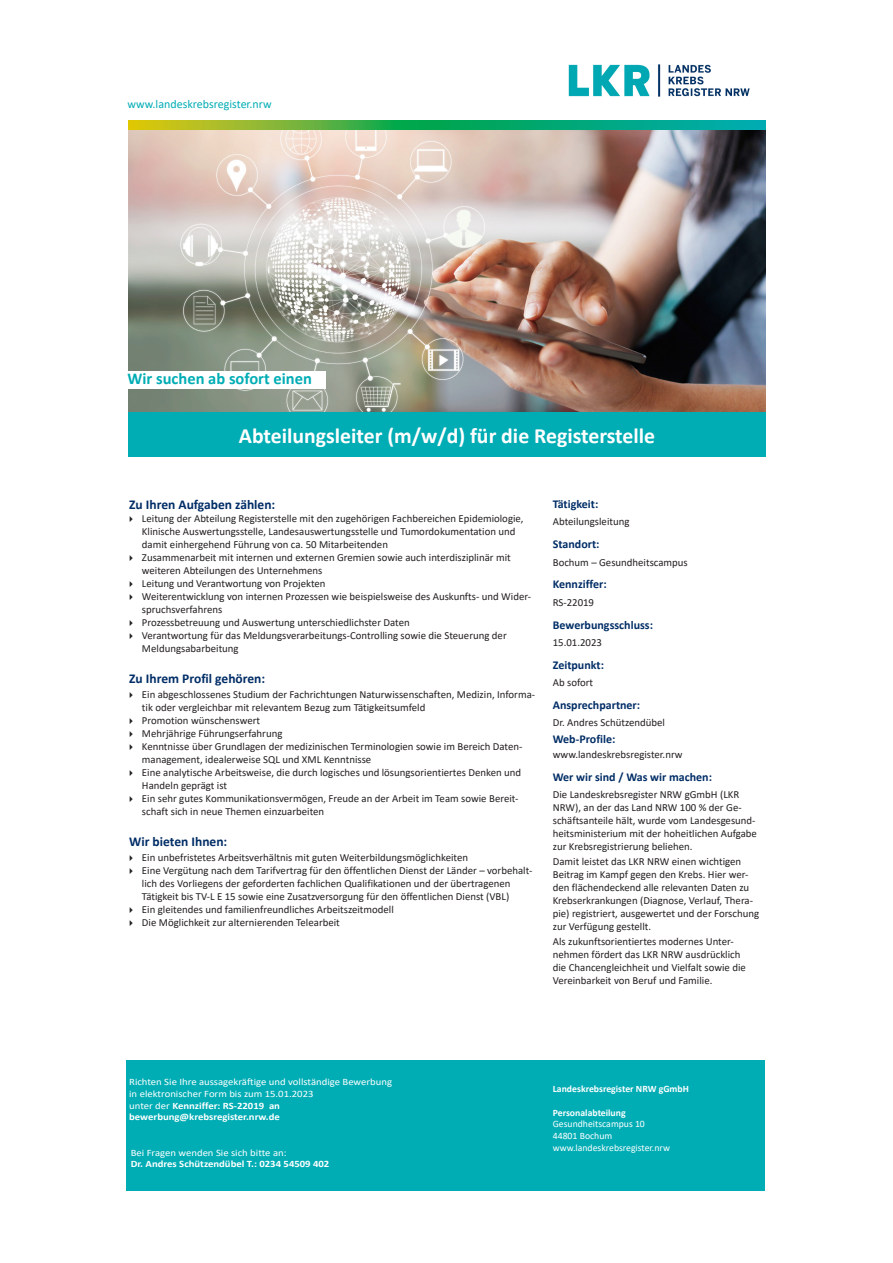
<style>
.page{position:relative;width:893px;height:1263px;background:#fff}
.page>*{position:absolute;margin:0;border:0;box-sizing:border-box;transform-origin:0 0}
.Ü_1_weiß{font:700 21.75px "Calibri";color:#fff}
.t1{font:700 16.5px "Calibri";color:#00adb5}
.ü_3{font:700 13.5px "Calibri";color:#002d66}
.Ü_4b{font:700 12px "Calibri";color:#002d66}
.t2{font:12px "Calibri";color:#00adb5}
.Info{font:700 12px "Calibri";color:#002d66}
.Info-2{font:10.8px/12.9px "Calibri";color:#231f20}
.Info_weiß{font:9.75px "Calibri";color:#fff;scale:1.1 1}
.Info_weiß-2{font:700 9.75px "Calibri";color:#fff;scale:1.1 1}
.Info_weiß-3{font:9.75px "Calibri";color:#fff}
.Info_weiß-4{font:700 9.75px "Calibri";color:#fff}
.s1{font-weight:400}
</style>
<div class="page">
<img style="left:128px;top:129px;width:638px;height:283px">
<div style="left:127px;top:1060px;width:638px;height:131px;background:#00adb5"></div>
<svg style="left:128px;top:121px;width:638px;height:8px;background:#38af5c"></svg>
<img style="left:568px;top:64px;width:182px;height:33px">
<div style="left:128px;top:371px;width:198px;height:18px;background:#fff"></div>
<div style="left:128px;top:412px;width:638px;height:45px;background:#00adb5"></div>
<p class="t2" style="left:128px;top:96px;width:146px">www.landeskrebsregister.nrw</p>
<p class="t1" style="left:128px;top:366px;width:186px">Wir suchen ab sofort einen</p>
<p class="Ü_1_weiß" style="left:239px;top:420px;width:418px">Abteilungsleiter (m/w/d) für die Registerstelle</p>
<p class="ü_3" style="left:129px;top:495px;width:148px">Zu Ihren Aufgaben zählen:</p>
<p class="Info-2" style="left:142px;top:512px;width:383px">Leitung der Abteilung Registerstelle mit den zugehörigen Fachbereichen Epidemiologie,<br>Klinische Auswertungsstelle, Landesauswertungsstelle und Tumordokumentation und damit einhergehend Führung von ca. 50 Mitarbeitenden</p>
<p class="Info-2" style="left:142px;top:551px;width:370px">Zusammenarbeit mit internen und externen Gremien sowie auch interdisziplinär mit weiteren Abteilungen des Unternehmens</p>
<p class="Info-2" style="left:142px;top:577px;width:185px">Leitung und Verantwortung von Projekten</p>
<p class="Info-2" style="left:142px;top:590px;width:391px">Weiterentwicklung von internen Prozessen wie beispielsweise des Auskunfts- und Wider&shy;spruchsverfahrens</p>
<p class="Info-2" style="left:142px;top:616px;width:269px">Prozessbetreuung und Auswertung unterschiedlichster Daten</p>
<p class="Info-2" style="left:142px;top:629px;width:366px">Verantwortung für das Meldungsverarbeitungs-Controlling sowie die Steuerung der<br>Meldungsabarbeitung</p>
<p class="ü_3" style="left:129px;top:669px;width:138px">Zu Ihrem Profil gehören:</p>
<p class="Info-2" style="left:142px;top:688px;width:395px">Ein abgeschlossenes Studium der Fachrichtungen Naturwissenschaften, Medizin, Informa&shy;tik oder vergleichbar mit relevantem Bezug zum Tätigkeitsumfeld</p>
<p class="Info-2" style="left:142px;top:714px;width:120px">Promotion wünschenswert</p>
<p class="Info-2" style="left:142px;top:727px;width:142px">Mehrjährige Führungserfahrung</p>
<p class="Info-2" style="left:142px;top:740px;width:382px">Kenntnisse über Grundlagen der medizinischen Terminologien sowie im Bereich Daten&shy;management, idealerweise SQL und XML Kenntnisse</p>
<p class="Info-2" style="left:142px;top:766px;width:381px">Eine analytische Arbeitsweise, die durch logisches und lösungsorientiertes Denken und<br>Handeln geprägt ist</p>
<p class="Info-2" style="left:142px;top:792px;width:378px">Ein sehr gutes Kommunikationsvermögen, Freude an der Arbeit im Team sowie Bereit&shy;schaft sich in neue Themen einzuarbeiten</p>
<p class="ü_3" style="left:129px;top:832px;width:100px">Wir bieten Ihnen:</p>
<p class="Info-2" style="left:142px;top:851px;width:328px">Ein unbefristetes Arbeitsverhältnis mit guten Weiterbildungsmöglichkeiten</p>
<p class="Info-2" style="left:142px;top:864px;width:392px">Eine Vergütung nach dem Tarifvertrag für den öffentlichen Dienst der Länder – vorbehalt&shy;lich des Vorliegens der geforderten fachlichen Qualifikationen und der übertragenen<br>Tätigkeit bis TV-L E 15 sowie eine Zusatzversorgung für den öffentlichen Dienst (VBL)</p>
<p class="Info-2" style="left:142px;top:903px;width:253px">Ein gleitendes und familienfreundliches Arbeitszeitmodell</p>
<p class="Info-2" style="left:142px;top:916px;width:199px">Die Möglichkeit zur alternierenden Telearbeit</p>
<p class="Ü_4b" style="left:553px;top:496px;width:47px">Tätigkeit:</p>
<p class="Info-2" style="left:553px;top:515px;width:78px">Abteilungsleitung</p>
<p class="Ü_4b" style="left:553px;top:536px;width:48px">Standort:</p>
<p class="Info-2" style="left:553px;top:555px;width:136px">Bochum – Gesundheitscampus</p>
<p class="Ü_4b" style="left:553px;top:576px;width:55px">Kennziffer:</p>
<p class="Info-2" style="left:553px;top:595px;width:43px">RS-22019</p>
<p class="Ü_4b" style="left:553px;top:616px;width:102px">Bewerbungsschluss:</p>
<p class="Info-2" style="left:553px;top:635px;width:51px">15.01.2023</p>
<p class="Ü_4b" style="left:553px;top:656px;width:53px">Zeitpunkt:</p>
<p class="Info-2" style="left:553px;top:676px;width:42px">Ab sofort</p>
<p class="Ü_4b" style="left:553px;top:696px;width:89px">Ansprechpartner:</p>
<p class="Info-2" style="left:553px;top:716px;width:114px">Dr. Andres Schützendübel</p>
<p class="Info" style="left:553px;top:730px;width:64px">Web-Profile:</p>
<p class="Info-2" style="left:553px;top:747px;width:131px">www.landeskrebsregister.nrw</p>
<p class="Ü_4b" style="left:553px;top:768px;width:161px">Wer wir sind / Was wir machen:</p>
<p class="Info-2" style="left:553px;top:787px;width:206px">Die Landeskrebsregister NRW gGmbH (LKR NRW), an der das Land NRW 100 % der Ge&shy;schäftsanteile hält, wurde vom Landesgesund&shy;heitsministerium mit der hoheitlichen Aufgabe zur Krebsregistrierung beliehen.</p>
<p class="Info-2" style="left:553px;top:854px;width:208px">Damit leistet das LKR NRW einen wichtigen Beitrag im Kampf gegen den Krebs. Hier wer&shy;den flächendeckend alle relevanten Daten zu Krebserkrankungen (Diagnose, Verlauf, Thera&shy;pie) registriert, ausgewertet und der Forschung zur Verfügung gestellt.</p>
<p class="Info-2" style="left:553px;top:934px;width:195px">Als zukunftsorientiertes modernes Unter&shy;nehmen fördert das LKR NRW ausdrücklich die Chancengleichheit und Vielfalt sowie die Vereinbarkeit von Beruf und Familie.</p>
<p class="Info_weiß" style="left:129px;top:1075px;width:240px">Richten Sie Ihre aussagekräftige und vollständige Bewerbung</p>
<p class="Info_weiß" style="left:129px;top:1087px;width:169px">in elektronischer Form bis zum 15.01.2023</p>
<p class="Info_weiß-2" style="left:129px;top:1098px;width:139px"><span class="s1">unter der</span> Kennziffer: RS-22019 an</p>
<p class="Info_weiß-2" style="left:129px;top:1110px;width:139px">bewerbung@krebsregister.nrw.de</p>
<p class="Info_weiß" style="left:131px;top:1145px;width:143px">Bei Fragen wenden Sie sich bitte an:</p>
<p class="Info_weiß-2" style="left:131px;top:1157px;width:182px">Dr. Andres Schützendübel T.: 0234 54509 402</p>
<p class="Info_weiß-4" style="left:553px;top:1082px;width:138px">Landeskrebsregister NRW gGmbH</p>
<p class="Info_weiß-4" style="left:553px;top:1105px;width:74px">Personalabteilung</p>
<p class="Info_weiß-3" style="left:553px;top:1117px;width:94px">Gesundheitscampus 10</p>
<p class="Info_weiß-3" style="left:553px;top:1129px;width:61px">44801 Bochum</p>
<p class="Info_weiß-3" style="left:553px;top:1141px;width:119px">www.landeskrebsregister.nrw</p>
</div>
